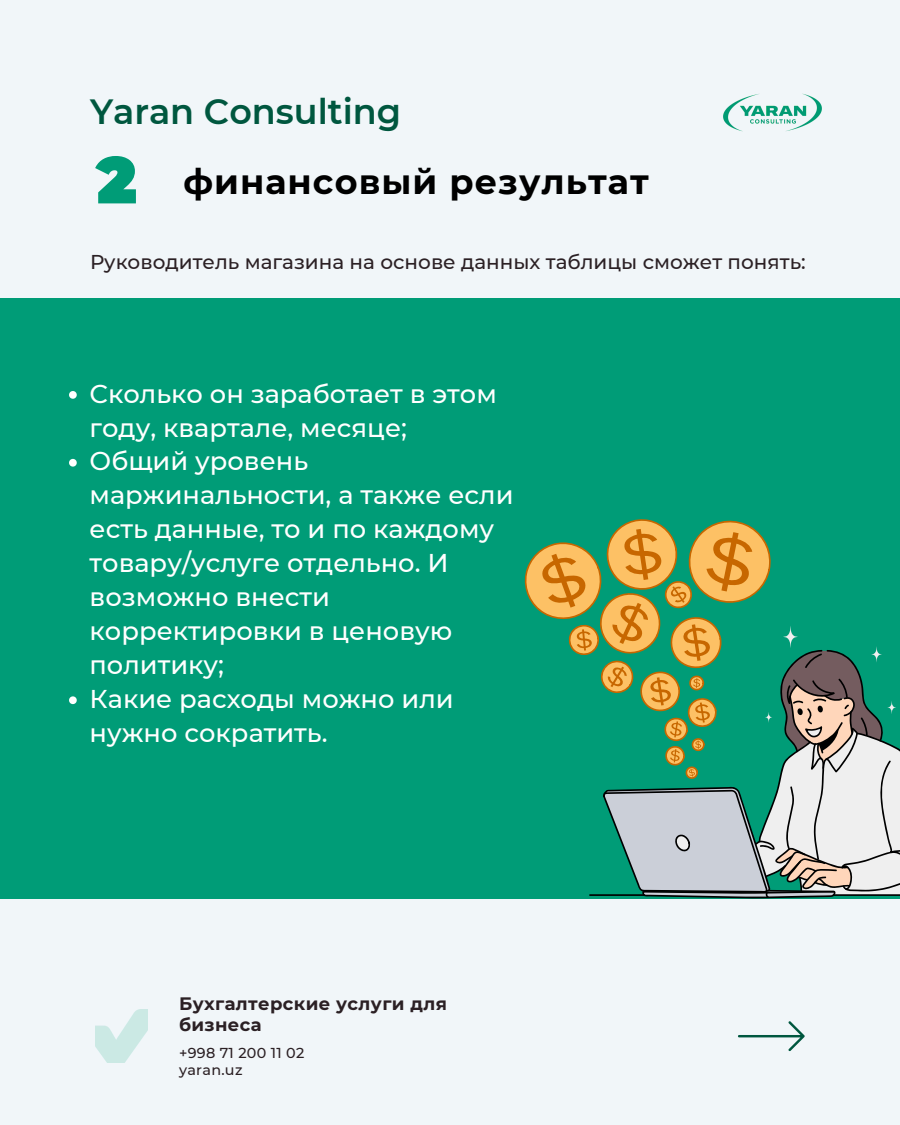
<style>
.page{position:relative;width:900px;height:1125px;background:#f1f6f9}
.page>*{position:absolute;margin:0;border:0;box-sizing:border-box;transform-origin:0 0}
.t1{font:700 35px "Montserrat";letter-spacing:.03em;color:#000}
.t2{font:600 35px "Montserrat";color:#00573f}
.t3{font:500 25.7px/33.9px "Montserrat";color:#fff}
.t4{font:500 20px "Montserrat";color:#2b2024}
.t5{font:700 18px/21.6px "Montserrat";letter-spacing:.02em;color:#2b2024}
.t6{font:500 14.4px "Montserrat";letter-spacing:.02em;color:#2b2024}
</style>
<div class="page">
<img style="left:723px;top:93px;width:99px;height:39px">
<div style="left:0;top:298px;width:900px;height:601px;background:#009c77"></div>
<img style="left:95px;top:1010px;width:52px;height:52px">
<svg style="left:738px;top:1021px;width:67px;height:30px"></svg>
<svg style="left:95px;top:156px;width:41px;height:47px"></svg>
<svg style="left:524px;top:519px;width:376px;height:379px"></svg>
<svg style="left:69px;top:391px;width:8px;height:8px"></svg>
<svg style="left:69px;top:459px;width:8px;height:8px"></svg>
<svg style="left:69px;top:696px;width:8px;height:8px"></svg>
<p class="t2" style="left:90px;top:90px;width:313px">Yaran Consulting</p>
<p class="t1" style="left:183px;top:161px;width:467px">финансовый результат</p>
<p class="t4" style="left:90px;top:249px;width:717px">Руководитель магазина на основе данных таблицы сможет понять:</p>
<p class="t3" style="left:90px;top:376px;width:409px">Сколько он заработает в этом году, квартале, месяце;</p>
<p class="t3" style="left:90px;top:444px;width:425px">Общий уровень маржинальности, а также если есть данные, то и по каждому товару/услуге отдельно. И возможно внести корректировки в ценовую политику;</p>
<h4 class="t3" style="left:90px;top:682px;width:366px">Какие расходы можно или нужно сократить.</h4>
<p class="t5" style="left:179px;top:993px;width:269px">Бухгалтерские услуги для бизнеса</p>
<h1 class="t6" style="left:179px;top:1044px;width:127px">+998 71 200 11 02</h1>
<h3 class="t6" style="left:179px;top:1061px;width:65px">yaran.uz</h3>
</div>
